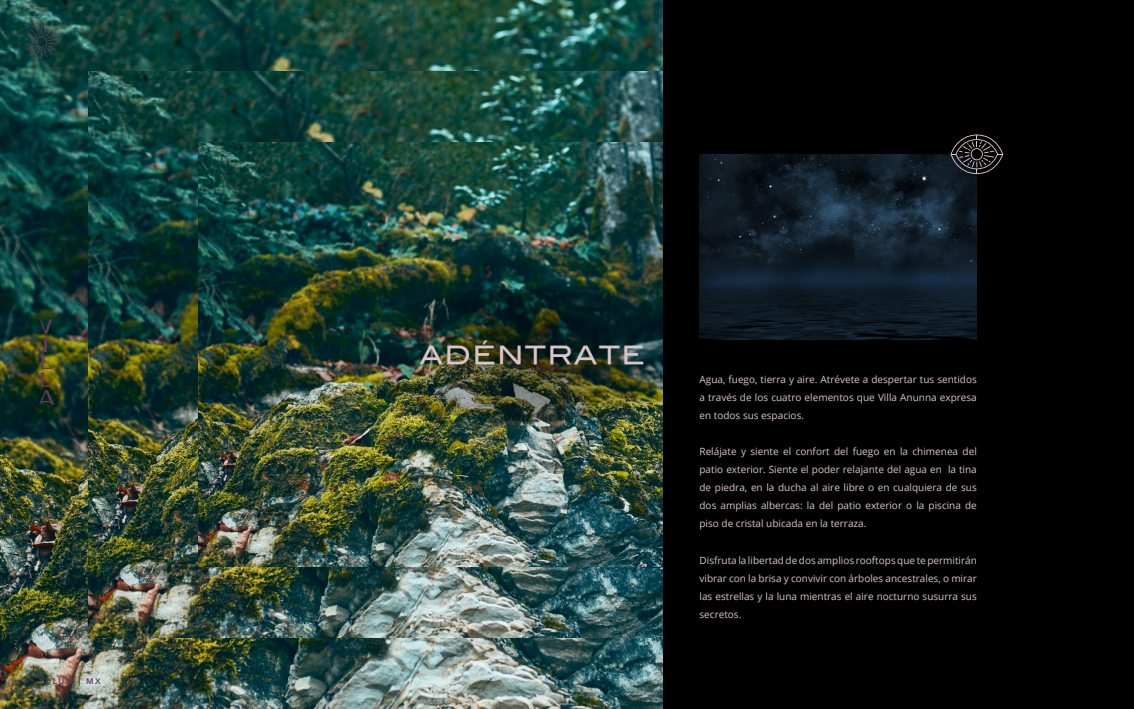
<style>
.page{position:relative;width:1134px;height:709px;background:#fff}
.page>*{position:absolute;margin:0;border:0;box-sizing:border-box;transform-origin:0 0}
.t1{font:25px "Blair Md ITCTT Medium";letter-spacing:.05em;color:#dcc5c7}
.t2{font:10px/18px "Open Sans";color:#dcc5c6;text-align:justify}
.t3{font:800 8px "Avenir";letter-spacing:.2em;color:#613a52}
</style>
<div class="page">
<img style="left:0;top:0;width:663px;height:709px">
<img style="left:89px;top:72px;width:574px;height:565px">
<img style="left:198px;top:142px;width:465px;height:424px">
<div style="left:663px;top:0;width:471px;height:709px;background:#000"></div>
<img style="left:341px;top:289px;width:377px;height:132px;border-radius:50%">
<img style="left:699px;top:154px;width:278px;height:185px">
<svg style="left:950px;top:134px;width:53px;height:40px"></svg>
<svg style="left:40px;top:319px;width:12px;height:15px"></svg>
<hr style="left:44px;top:337px;width:3px;height:14px;background:#613a52">
<svg style="left:39px;top:355px;width:15px;height:49px"></svg>
<svg style="left:24px;top:24px;width:35px;height:35px"></svg>
<p class="t3" style="left:39px;top:674px;width:63px">TULUM | MX</p>
<h1 class="t1" style="left:420px;top:335px;width:227px">ADÉNTRATE</h1>
<p class="t2" style="left:699px;top:370px;width:279px">Agua, fuego, tierra y aire. Atrévete a despertar tus sentidos a través de los cuatro elementos que Villa Anunna expresa en todos sus espacios.</p>
<p class="t2" style="left:699px;top:442px;width:279px">Relájate y siente el confort del fuego en la chimenea del patio exterior. Siente el poder relajante del agua en la tina de piedra, en la ducha al aire libre o en cualquiera de sus dos amplias albercas: la del patio exterior o la piscina de piso de cristal ubicada en la terraza.</p>
<p class="t2" style="left:699px;top:550px;width:279px">Disfruta la libertad de dos amplios rooftops que te permitirán vibrar con la brisa y convivir con árboles ancestrales, o mirar las estrellas y la luna mientras el aire nocturno susurra sus secretos.</p>
</div>
